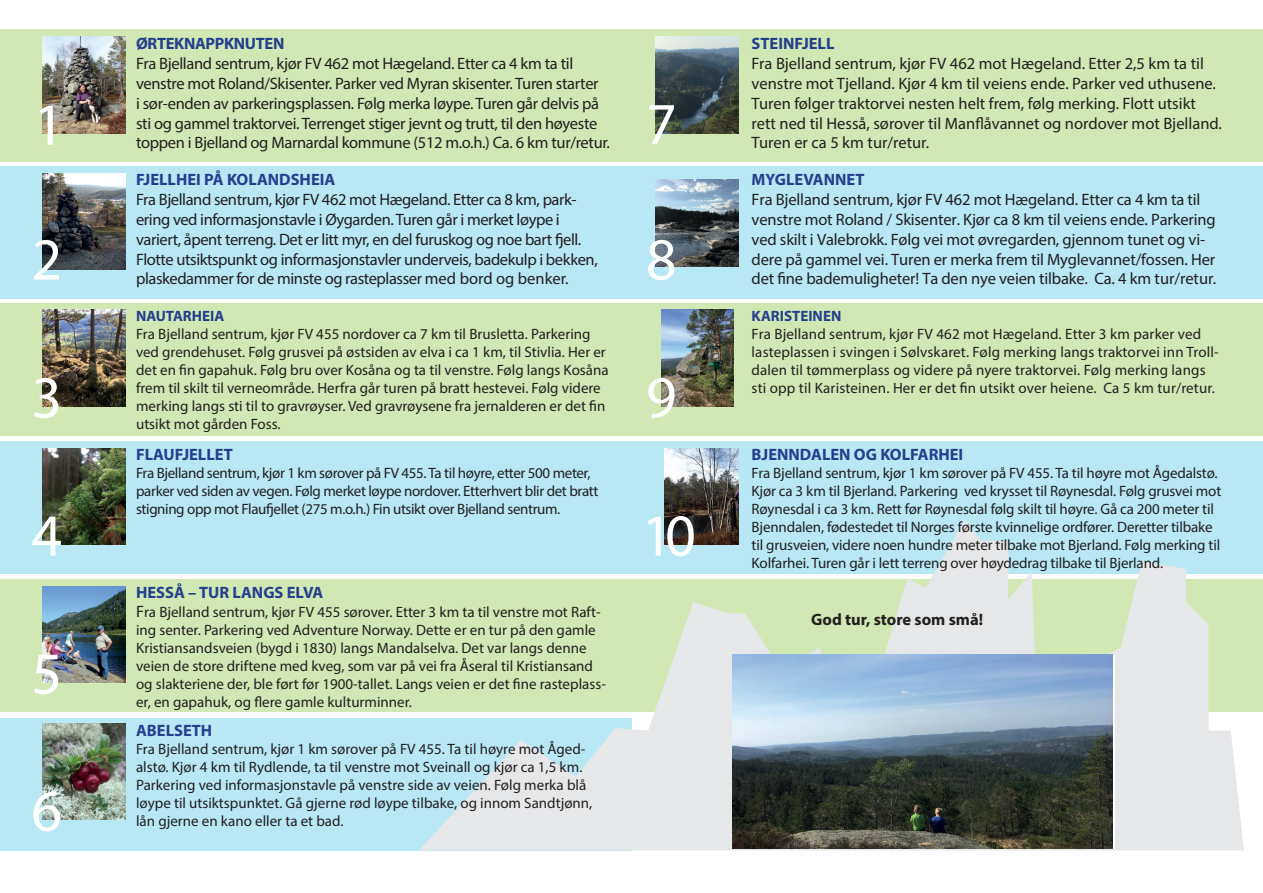
<style>
.page{position:relative;width:1263px;height:893px;background:#fff}
.page>*{position:absolute;margin:0;border:0;box-sizing:border-box;transform-origin:0 0}
.t1{font:60px "Myriad Pro";color:#fff}
.t2{font:16.5px/19.8px "Myriad Pro";letter-spacing:-.015em;color:#231f20}
.t3{font:700 16.5px "Myriad Pro";color:#253f8e}
.t4{font:700 16.5px "Myriad Pro";color:#231f20}
.t5{font:700 16.5px "Myriad Pro";letter-spacing:-.02em;color:#253f8e}
.t6{font:15px/18px "Myriad Pro";color:#231f20}
.t7{font:15px/18px "Myriad Pro";letter-spacing:-.025em;color:#231f20}
.t8{font:700 15px "Myriad Pro";color:#253f8e}
.s1{font-size:16.5px}
</style>
<div class="page">
<div style="left:0;top:579px;width:1263px;height:133px;background:#d1e8b5"></div>
<div style="left:0;top:441px;width:1263px;height:133px;background:#b7e8f4"></div>
<div style="left:0;top:718px;width:631px;height:132px;background:#b7e8f4"></div>
<svg style="left:419px;top:519px;width:825px;height:331px"></svg>
<div style="left:0;top:29px;width:1263px;height:132px;background:#d1e8b5"></div>
<div style="left:0;top:166px;width:1263px;height:132px;background:#b7e8f4"></div>
<div style="left:0;top:303px;width:1263px;height:132px;background:#d1e8b5"></div>
<img style="left:43px;top:37px;width:82px;height:97px">
<img style="left:656px;top:37px;width:83px;height:97px">
<img style="left:43px;top:173px;width:82px;height:97px">
<img style="left:43px;top:310px;width:82px;height:97px">
<img style="left:43px;top:586px;width:82px;height:97px">
<img style="left:43px;top:448px;width:82px;height:97px">
<img style="left:43px;top:723px;width:82px;height:97px">
<img style="left:656px;top:180px;width:83px;height:86px">
<img style="left:661px;top:310px;width:73px;height:97px">
<img style="left:664px;top:448px;width:74px;height:97px">
<img style="left:732px;top:655px;width:380px;height:193px">
<p class="t5" style="left:136px;top:33px;width:150px">ØRTEKNAPPKNUTEN</p>
<p class="t2" style="left:136px;top:53px;width:475px">Fra Bjelland sentrum, kjør FV 462 mot Hægeland. Etter ca 4 km ta til venstre mot Roland/Skisenter. Parker ved Myran skisenter. Turen starter<br>i sør-enden av parkeringsplassen. Følg merka løype. Turen går delvis på sti og gammel traktorvei. Terrenget stiger jevnt og trutt, til den høyeste toppen i Bjelland og Marnardal kommune (512 m.o.h.) Ca. 6 km tur/retur.</p>
<h1 class="t1" style="left:34px;top:88px;width:32px">1</h1>
<h1 class="t1" style="left:646px;top:87px;width:32px">7</h1>
<h1 class="t1" style="left:31px;top:222px;width:32px">2</h1>
<h1 class="t1" style="left:31px;top:360px;width:32px">3</h1>
<h1 class="t1" style="left:31px;top:498px;width:32px">4</h1>
<h1 class="t1" style="left:31px;top:637px;width:32px">5</h1>
<h1 class="t1" style="left:31px;top:774px;width:32px">6</h1>
<p class="t3" style="left:136px;top:169px;width:201px">FJELLHEI PÅ KOLANDSHEIA</p>
<p class="t2" style="left:136px;top:190px;width:463px">Fra Bjelland sentrum, kjør FV 462 mot Hægeland. Etter ca 8 km, park&shy;ering ved informasjonstavle i Øygarden. Turen går i merket løype i variert, åpent terreng. Det er litt myr, en del furuskog og noe bart fjell.<br>Flotte utsiktspunkt og informasjonstavler underveis, badekulp i bekken, plaskedammer for de minste og rasteplasser med bord og benker.</p>
<p class="t8" style="left:136px;top:306px;width:90px">NAUTARHEIA</p>
<p class="t6" style="left:136px;top:325px;width:474px">Fra Bjelland sentrum, kjør FV 455 nordover ca 7 km til Brusletta. Parkering ved grendehuset. Følg grusvei på østsiden av elva i ca 1 km, til Stivlia. Her er det en fin gapahuk. Følg bru over Kosåna og ta til venstre. Følg langs Kosåna frem til skilt til verneområde. Herfra går turen på bratt hestevei. Følg videre merking langs sti til to gravrøyser. Ved gravrøysene fra jernalderen er det fin utsikt mot gården Foss.</p>
<p class="t3" style="left:136px;top:444px;width:98px">FLAUFJELLET</p>
<p class="t7" style="left:136px;top:464px;width:464px">Fra Bjelland sentrum, kjør 1 km sørover på FV 455. Ta til høyre, etter 500 meter, parker ved siden av vegen. Følg merket løype nordover. Etterhvert blir det bratt stigning opp mot Flaufjellet (275 m.o.h.) Fin utsikt over Bjelland sentrum.</p>
<p class="t3" style="left:136px;top:581px;width:189px">HESSÅ – TUR LANGS ELVA</p>
<p class="t6" style="left:136px;top:603px;width:471px"><span class="s1">F</span>ra Bjelland sentrum, kjør FV 455 sørover. Etter 3 km ta til venstre mot Raft&shy;ing senter. Parkering ved Adventure Norway. Dette er en tur på den gamle Kristiansandsveien (bygd i 1830) langs Mandalselva. Det var langs denne veien de store driftene med kveg, som var på vei fra Åseral til Kristiansand og slakteriene der, ble ført før 1900-tallet. Langs veien er det fine rasteplass&shy;er, en gapahuk, og flere gamle kulturminner.</p>
<p class="t3" style="left:136px;top:719px;width:78px">ABELSETH</p>
<p class="t6" style="left:136px;top:739px;width:458px">Fra Bjelland sentrum, kjør 1 km sørover på FV 455. Ta til høyre mot Åged&shy;alstø. Kjør 4 km til Rydlende, ta til venstre mot Sveinall og kjør ca 1,5 km.<br>Parkering ved informasjonstavle på venstre side av veien. Følg merka blå løype til utsiktspunktet. Gå gjerne rød løype tilbake, og innom Sandtjønn, lån gjerne en kano eller ta et bad.</p>
<h1 class="t1" style="left:646px;top:222px;width:32px">8</h1>
<h1 class="t1" style="left:646px;top:360px;width:32px">9</h1>
<h1 class="t1" style="left:641px;top:498px;width:56px">10</h1>
<p class="t3" style="left:752px;top:33px;width:84px">STEINFJELL</p>
<p class="t2" style="left:752px;top:53px;width:472px">Fra Bjelland sentrum, kjør FV 462 mot Hægeland. Etter 2,5 km ta til venstre mot Tjelland. Kjør 4 km til veiens ende. Parker ved uthusene.<br>Turen følger traktorvei nesten helt frem, følg merking. Flott utsikt rett ned til Hesså, sørover til Manflåvannet og nordover mot Bjelland.<br>Turen er ca 5 km tur/retur.</p>
<p class="t3" style="left:752px;top:169px;width:114px">MYGLEVANNET</p>
<p class="t2" style="left:752px;top:190px;width:466px">Fra Bjelland sentrum, kjør FV 462 mot Hægeland. Etter ca 4 km ta til venstre mot Roland / Skisenter. Kjør ca 8 km til veiens ende. Parkering ved skilt i Valebrokk. Følg vei mot øvregarden, gjennom tunet og vi&shy;dere på gammel vei. Turen er merka frem til Myglevannet/fossen. Her det fine bademuligheter! Ta den nye veien tilbake. Ca. 4 km tur/retur.</p>
<p class="t8" style="left:752px;top:306px;width:91px">KARISTEINEN</p>
<p class="t6" style="left:752px;top:325px;width:469px">Fra Bjelland sentrum, kjør FV 462 mot Hægeland. Etter 3 km parker ved lasteplassen i svingen i Sølvskaret. Følg merking langs traktorvei inn Troll&shy;dalen til tømmerplass og videre på nyere traktorvei. Følg merking langs sti opp til Karisteinen. Her er det fin utsikt over heiene. Ca 5 km tur/retur.</p>
<p class="t3" style="left:752px;top:444px;width:213px">BJENNDALEN OG KOLFARHEI</p>
<p class="t6" style="left:752px;top:464px;width:471px">Fra Bjelland sentrum, kjør 1 km sørover på FV 455. Ta til høyre mot Ågedalstø.<br>Kjør ca 3 km til Bjerland. Parkering ved krysset til Røynesdal. Følg grusvei mot Røynesdal i ca 3 km. Rett før Røynesdal følg skilt til høyre. Gå ca 200 meter til Bjenndalen, fødestedet til Norges første kvinnelige ordfører. Deretter tilbake til grusveien, videre noen hundre meter tilbake mot Bjerland. Følg merking til Kolfarhei. Turen går i lett terreng over høydedrag tilbake til Bjerland.</p>
<p class="t4" style="left:811px;top:609px;width:174px">God tur, store som små!</p>
</div>
